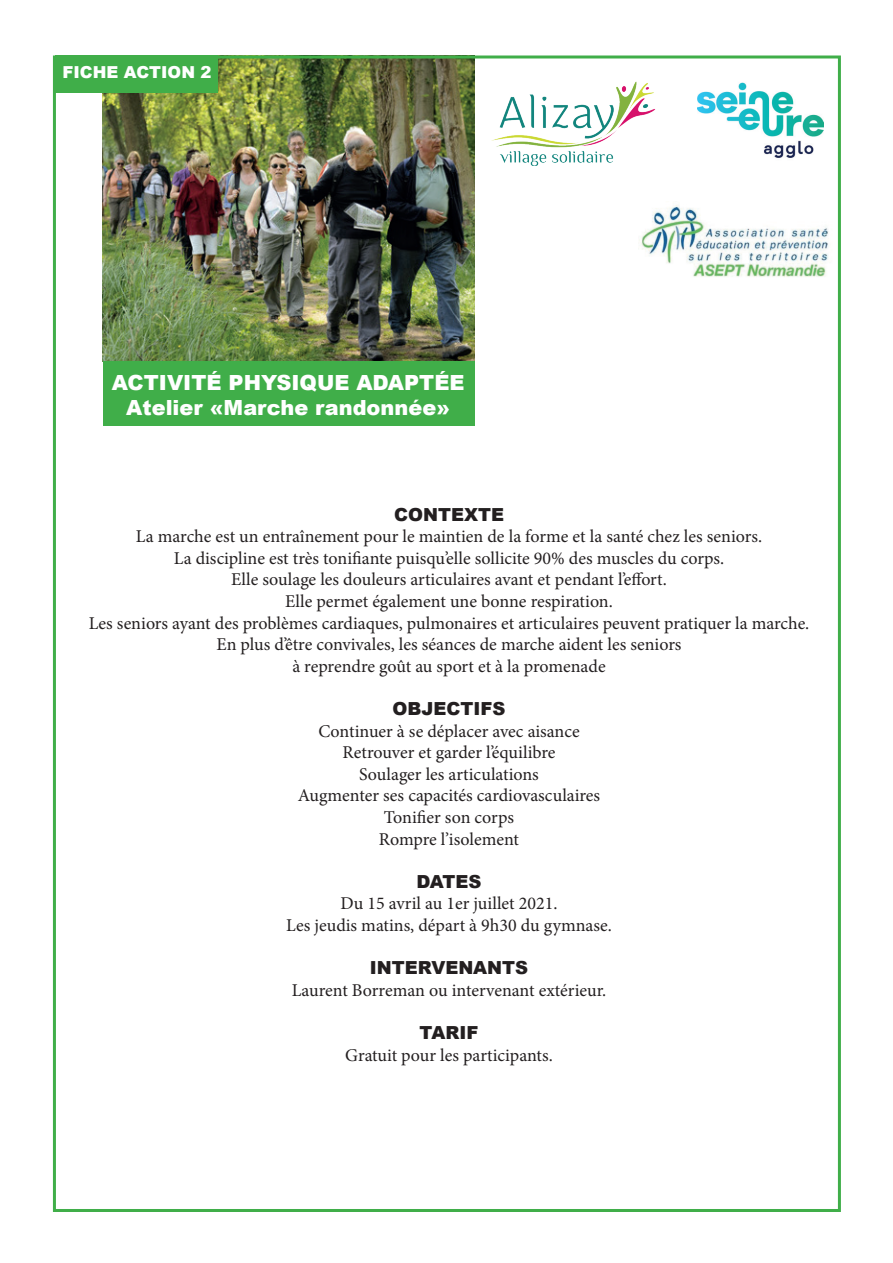
<style>
.page{position:relative;width:893px;height:1263px;background:#fff}
.page>*{position:absolute;margin:0;border:0;box-sizing:border-box;transform-origin:0 0}
.t1{font:900 20.85px/25px "Arial";color:#fff;text-align:center}
.t2{font:18px/21.6px "Minion Pro";color:#231f20;text-align:center}
.t3{font:900 18px "Arial";color:#231f20}
.t4{font:900 16.5px "Arial";color:#fff}
.s1{font-size:21px}
</style>
<div class="page">
<img style="left:103px;top:60px;width:372px;height:301px">
<div style="left:103px;top:361px;width:372px;height:65px;background:#40ae49"></div>
<div style="left:56px;top:56px;width:162px;height:37px;background:#40ae49"></div>
<img style="left:491px;top:81px;width:165px;height:84px">
<img style="left:698px;top:82px;width:125px;height:76px">
<img style="left:639px;top:205px;width:189px;height:72px">
<p class="t4" style="left:62px;top:60px;width:151px">FICHE ACTION 2</p>
<p class="t1" style="left:112px;top:369px;width:354px">ACTIVIT<span class="s1">É</span> PHYSIQUE ADAPT<span class="s1">É</span>E<br>Atelier «Marche randonnée»</p>
<p class="t3" style="left:394px;top:501px;width:111px">CONTEXTE</p>
<p class="t2" style="left:89px;top:526px;width:722px">La marche est un entraînement pour le maintien de la forme et la santé chez les seniors.<br>La discipline est très tonifiante puisqu’elle sollicite 90% des muscles du corps.<br>Elle soulage les douleurs articulaires avant et pendant l’effort.<br>Elle permet également une bonne respiration.<br>Les seniors ayant des problèmes cardiaques, pulmonaires et articulaires peuvent pratiquer la marche.<br>En plus d’être convivales, les séances de marche aident les seniors<br>à reprendre goût au sport et à la promenade</p>
<p class="t3" style="left:392px;top:695px;width:115px">OBJECTIFS</p>
<p class="t2" style="left:298px;top:720px;width:304px">Continuer à se déplacer avec aisance<br>Retrouver et garder l’équilibre<br>Soulager les articulations<br>Augmenter ses capacités cardiovasculaires<br>Tonifier son corps<br>Rompre l’isolement</p>
<p class="t3" style="left:416px;top:868px;width:66px">DATES</p>
<p class="t2" style="left:286px;top:893px;width:327px">Du 15 avril au 1er juillet 2021.<br>Les jeudis matins, départ à 9h30 du gymnase.</p>
<p class="t3" style="left:370px;top:955px;width:160px">INTERVENANTS</p>
<p class="t2" style="left:292px;top:979px;width:316px">Laurent Borreman ou intervenant extérieur.</p>
<p class="t3" style="left:420px;top:1019px;width:60px">TARIF</p>
<p class="t2" style="left:345px;top:1044px;width:209px">Gratuit pour les participants.</p>
</div>
